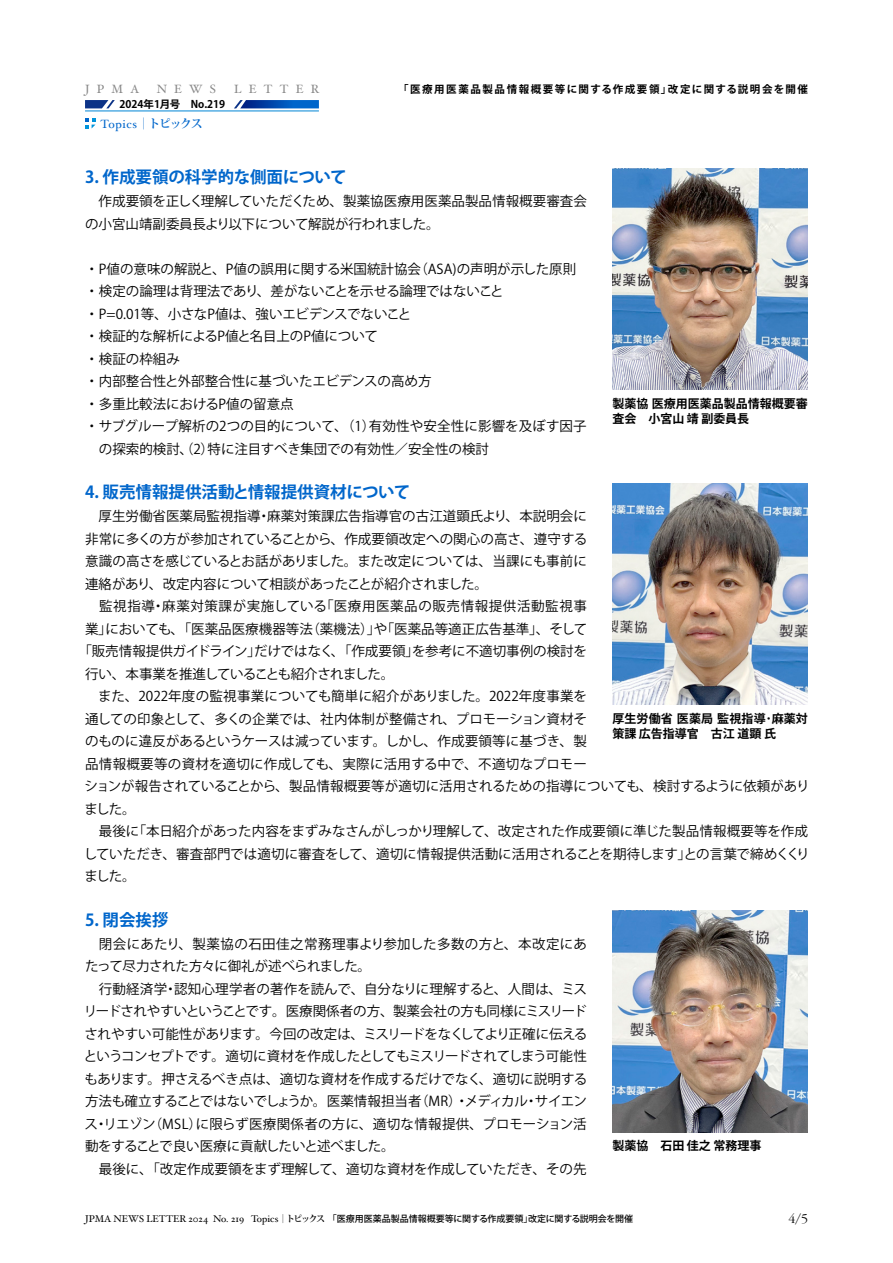
<style>
.page{position:relative;width:893px;height:1263px;background:#fff}
.page>*{position:absolute;margin:0;border:0;box-sizing:border-box;transform-origin:0 0}
.t1{font:700 16.5px "Koz Go Pr 6 N";color:#0066cb}
.t2{font:300 13.8px "ITC Garamond Std";color:#000}
.t3{font:13.5px/22.5px "Koz Go Pr 6 N";color:#000}
.t4{font:13.5px "Koz Go Pr 6 N";letter-spacing:.045em;color:#000}
.t5{font:13.5px "Koz Go Pr 6 N";letter-spacing:.025em;color:#000}
.t6{font:13.5px "Koz Go Pr 6 N";letter-spacing:-.02em;color:#000}
.t7{font:13.5px "Koz Go Pr 6 N";letter-spacing:-.045em;color:#000}
.t8{font:700 12px/15px "Koz Go Pr 6 N";color:#000}
.t9{font:12px "Hoefler Text";letter-spacing:.6em;color:#888}
.t10{font:12px "Hoefler Text";letter-spacing:.05em;color:#0066cb}
.t11{font:700 10.5px "Koz Go Pr 6 N";letter-spacing:.15em;color:#000}
.t12{font:700 10.5px "Koz Go Pr 6 N";color:#000}
.t13{font:500 9px "Koz Go Pr 6 N";color:#000}
.s1{font-family:"Koz Min Pr 6 N";font-weight:700}
.s2{font-family:"Hoefler Text";font-weight:400;font-size:9.75px}
.s3{font-family:"Koz Min Pro";font-weight:400}
.s4{font-family:"Koz Min Pro";font-weight:700}
</style>
<div class="page">
<svg style="left:85px;top:100px;width:30px;height:8px"></svg>
<svg style="left:234px;top:100px;width:85px;height:8px"></svg>
<hr style="left:85px;top:111px;width:234px;height:1px;background:#0085d6">
<img style="left:612px;top:168px;width:196px;height:221px">
<img style="left:612px;top:483px;width:196px;height:221px">
<img style="left:612px;top:911px;width:196px;height:221px">
<svg style="left:85px;top:118px;width:11px;height:10px"></svg>
<p class="t9" style="left:85px;top:82px;width:56px">JPMA</p>
<p class="t9" style="left:157px;top:82px;width:61px">NEWS</p>
<p class="t9" style="left:234px;top:82px;width:87px">LETTER</p>
<p class="t12" style="left:119px;top:99px;width:107px">2024年1月号　No.219</p>
<p class="t10" style="left:101px;top:116px;width:104px">Topics<span class="s1">｜トピックス</span></p>
<p class="t11" style="left:398px;top:84px;width:411px">「医療用医薬品製品情報概要等に関する作成要領」改定に関する説明会を開催</p>
<p class="t1" style="left:85px;top:168px;width:263px">3. 作成要領の科学的な側面について</p>
<p class="t3" style="left:85px;top:190px;width:503px">　作成要領を正しく理解していただくため、製薬協医療用医薬品製品情報概要審査会の小宮山靖副委員長より以下について解説が行われました。</p>
<p class="t3" style="left:85px;top:258px;width:493px">・P値の意味の解説と、P値の誤用に関する米国統計協会（ASA)の声明が示した原則</p>
<p class="t3" style="left:85px;top:280px;width:420px">・検定の論理は背理法であり、差がないことを示せる論理ではないこと</p>
<p class="t3" style="left:85px;top:303px;width:328px">・P=0.01等、小さなP値は、強いエビデンスでないこと</p>
<p class="t3" style="left:85px;top:325px;width:294px">・検証的な解析によるP値と名目上のP値について</p>
<p class="t3" style="left:85px;top:348px;width:96px">・検証の枠組み</p>
<p class="t3" style="left:85px;top:370px;width:348px">・内部整合性と外部整合性に基づいたエビデンスの高め方</p>
<p class="t3" style="left:85px;top:393px;width:210px">・多重比較法におけるP値の留意点</p>
<p class="t3" style="left:85px;top:415px;width:503px">・サブグループ解析の2つの目的について、（1）有効性や安全性に影響を及ぼす因子</p>
<p class="t3" style="left:99px;top:438px;width:392px">の探索的検討、（2）特に注目すべき集団での有効性／安全性の検討</p>
<p class="t1" style="left:85px;top:483px;width:327px">4. 販売情報提供活動と情報提供資材について</p>
<p class="t3" style="left:85px;top:505px;width:503px">　厚生労働省医薬局監視指導・麻薬対策課広告指導官の古江道顕氏より、本説明会に</p>
<p class="t3" style="left:85px;top:528px;width:504px">非常に多くの方が参加されていることから、作成要領改定への関心の高さ、遵守する</p>
<p class="t3" style="left:85px;top:550px;width:503px">意識の高さを感じているとお話がありました。また改定については、当課にも事前に</p>
<p class="t6" style="left:85px;top:576px;width:404px">連絡があり、改定内容について相談があったことが紹介されました。</p>
<p class="t4" style="left:85px;top:599px;width:503px">　監視指導・麻薬対策課が実施している「医療用医薬品の販売情報提供活動監視事</p>
<p class="t3" style="left:85px;top:618px;width:504px">業」においても、「医薬品医療機器等法（薬機法）」や「医薬品等適正広告基準」、そして</p>
<p class="t3" style="left:79px;top:640px;width:510px">「販売情報提供ガイドライン」だけではなく、「作成要領」を参考に不適切事例の検討を</p>
<p class="t7" style="left:85px;top:666px;width:311px">行い、本事業を推進していることも紹介されました。</p>
<p class="t3" style="left:85px;top:685px;width:504px">　また、2022年度の監視事業についても簡単に紹介がありました。2022年度事業を</p>
<p class="t3" style="left:85px;top:708px;width:504px">通しての印象として、多くの企業では、社内体制が整備され、プロモーション資材そ</p>
<p class="t3" style="left:85px;top:730px;width:503px">のものに違反があるというケースは減っています。しかし、作成要領等に基づき、製</p>
<p class="t5" style="left:85px;top:756px;width:503px">品情報概要等の資材を適切に作成しても、実際に活用する中で、不適切なプロモー</p>
<p class="t3" style="left:85px;top:775px;width:726px">ションが報告されていることから、製品情報概要等が適切に活用されるための指導についても、検討するように依頼があり</p>
<p class="t3" style="left:84px;top:798px;width:53px">ました。</p>
<p class="t3" style="left:85px;top:820px;width:724px">　最後に「本日紹介があった内容をまずみなさんがしっかり理解して、改定された作成要領に準じた製品情報概要等を作成</p>
<p class="t3" style="left:84px;top:843px;width:727px">していただき、審査部門では適切に審査をして、適切に情報提供活動に活用されることを期待します」との言葉で締めくくり</p>
<p class="t3" style="left:84px;top:865px;width:53px">ました。</p>
<p class="t1" style="left:85px;top:910px;width:85px">5. 閉会挨拶</p>
<p class="t3" style="left:84px;top:933px;width:505px">　閉会にあたり、製薬協の石田佳之常務理事より参加した多数の方と、本改定にあたって尽力された方々に御礼が述べられました。<br>　行動経済学・認知心理学者の著作を読んで、自分なりに理解すると、人間は、ミスリードされやすいということです。医療関係者の方、製薬会社の方も同様にミスリードされやすい可能性があります。今回の改定は、ミスリードをなくしてより正確に伝えるというコンセプトです。適切に資材を作成したとしてもミスリードされてしまう可能性もあります。押さえるべき点は、適切な資材を作成するだけでなく、適切に説明する方法も確立することではないでしょうか。医薬情報担当者（MR）・メディカル・サイエンス・リエゾン（MSL）に限らず医療関係者の方に、適切な情報提供、プロモーション活動をすることで良い医療に貢献したいと述べました。<br>　最後に、「改定作成要領をまず理解して、適切な資材を作成していただき、その先</p>
<p class="t8" style="left:612px;top:396px;width:197px">製薬協 医療用医薬品製品情報概要審査会　小宮山 靖 副委員長</p>
<p class="t8" style="left:612px;top:711px;width:197px">厚生労働省 医薬局 監視指導･麻薬対策課 広告指導官　古江 道顕 氏</p>
<p class="t8" style="left:612px;top:1138px;width:151px">製薬協　石田 佳之 常務理事</p>
<p class="t13" style="left:85px;top:1214px;width:550px"><span class="s2">JPMA NEWS LETTER 2024 No. 219 Topics</span><span class="s3">｜</span><span class="s4">トピックス</span> 「医療用医薬品製品情報概要等に関する作成要領」改定に関する説明会を開催</p>
<p class="t2" style="left:789px;top:1212px;width:21px">4/5</p>
</div>
